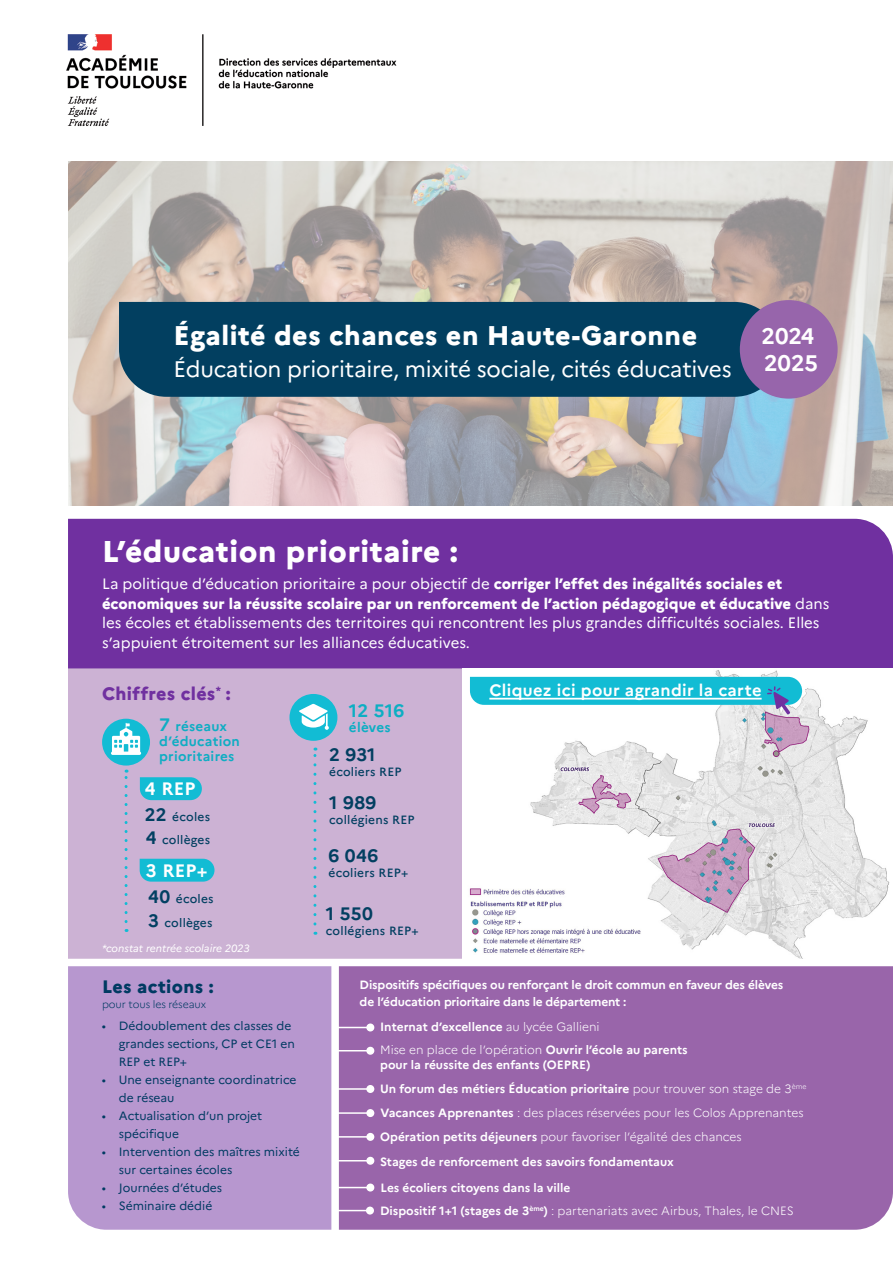
<style>
.page{position:relative;width:893px;height:1263px;background:#fff}
.page>*{position:absolute;margin:0;border:0;box-sizing:border-box;transform-origin:0 0}
.t1{font:800 30px "Marianne";letter-spacing:.02em;color:#fff}
.t2{font:800 27px "Marianne";letter-spacing:.02em;color:#fff}
.t3{font:22.5px "Marianne";letter-spacing:-.01em;color:#fff}
.t4{font:700 22.5px "Marianne";color:#fff}
.t5{font:700 18px "Marianne";letter-spacing:.02em;color:#023f61}
.t6{font:800 18px "Marianne";letter-spacing:.02em;color:#7030a0}
.t7{font:800 18px "Marianne";letter-spacing:.02em;color:#003a62}
.t8{font:700 18px "Marianne";letter-spacing:.02em;color:#fff}
.t9{font:700 18px "Marianne";color:#0daec3}
.t10{font:700 16.5px "Marianne";letter-spacing:.02em;color:#fff}
.t11{font:15px/19.5px "Marianne";color:#fff}
.t12{font:700 13.5px/15px "Marianne";letter-spacing:.02em;color:#0fadc3}
.t13{font:700 13.5px "Marianne";letter-spacing:.015em;color:#0daec3}
.t14{font:700 12px/16.5px "Marianne";letter-spacing:-.005em;color:#fff}
.t15{font:300 12px "Marianne";color:#fff}
.t16{font:12px/18px "Marianne";color:#003a62}
.t17{font:500 12px "Marianne";letter-spacing:.02em;color:#023f61}
.t18{font:500 12px "Marianne";letter-spacing:.015em;color:#024062}
.t19{font:italic 10.5px "Marianne";color:#fff}
.t20{font:300 10.5px "Marianne";letter-spacing:-.01em;color:#003a62}
.s1{font-weight:800}
.s2{font-size:18px}
.s3{font-weight:700;font-size:18px}
.s4{font-weight:300}
.s5{font-weight:700}
</style>
<div class="page">
<img style="left:68px;top:162px;width:824px;height:343px">
<div style="left:339px;top:966px;width:554px;height:264px;background:#9965aa"></div>
<div style="left:68px;top:966px;width:263px;height:264px;background:#b797cf"></div>
<div style="left:68px;top:658px;width:424px;height:304px;background:#ccb2d4"></div>
<img style="left:66px;top:34px;width:331px;height:92px">
<div style="left:119px;top:302px;width:655px;height:95px;background:#023f60"></div>
<div style="left:740px;top:300px;width:98px;height:99px;background:#9765ab;border-radius:50%"></div>
<div style="left:68px;top:519px;width:825px;height:149px;background:#7030a0"></div>
<div style="left:289px;top:694px;width:48px;height:47px;background:#12bcd4;border-radius:50%"></div>
<svg style="left:299px;top:704px;width:30px;height:26px"></svg>
<svg style="left:313px;top:747px;width:3px;height:177px"></svg>
<div style="left:102px;top:719px;width:48px;height:46px;background:#12bcd4;border-radius:50%"></div>
<svg style="left:111px;top:723px;width:30px;height:32px"></svg>
<svg style="left:125px;top:770px;width:3px;height:152px"></svg>
<svg style="left:140px;top:777px;width:62px;height:23px"></svg>
<svg style="left:140px;top:859px;width:74px;height:23px;background:#1cbbd4"></svg>
<hr style="left:335px;top:1027px;width:32px;height:1px;background:#fff">
<div style="left:367px;top:1024px;width:7px;height:7px;background:#fff;border-radius:50%"></div>
<div style="left:366px;top:1023px;width:8px;height:8px;border:2px solid #fff;border-radius:50%"></div>
<hr style="left:335px;top:1050px;width:32px;height:1px;background:#fff">
<div style="left:367px;top:1047px;width:7px;height:7px;background:#fff;border-radius:50%"></div>
<div style="left:366px;top:1047px;width:8px;height:8px;border:2px solid #fff;border-radius:50%"></div>
<hr style="left:335px;top:1088px;width:32px;height:2px;background:#fff">
<div style="left:367px;top:1086px;width:7px;height:6px;background:#fff;border-radius:50%"></div>
<div style="left:366px;top:1085px;width:8px;height:8px;border:2px solid #fff;border-radius:50%"></div>
<hr style="left:335px;top:1112px;width:32px;height:2px;background:#fff">
<div style="left:367px;top:1110px;width:7px;height:6px;background:#fff;border-radius:50%"></div>
<div style="left:366px;top:1109px;width:8px;height:8px;border:2px solid #fff;border-radius:50%"></div>
<hr style="left:335px;top:1136px;width:32px;height:1px;background:#fff">
<div style="left:367px;top:1133px;width:7px;height:7px;background:#fff;border-radius:50%"></div>
<div style="left:366px;top:1133px;width:8px;height:8px;border:2px solid #fff;border-radius:50%"></div>
<hr style="left:335px;top:1160px;width:32px;height:1px;background:#fff">
<div style="left:367px;top:1157px;width:7px;height:7px;background:#fff;border-radius:50%"></div>
<div style="left:366px;top:1157px;width:8px;height:8px;border:2px solid #fff;border-radius:50%"></div>
<hr style="left:335px;top:1187px;width:32px;height:1px;background:#fff">
<div style="left:367px;top:1184px;width:7px;height:7px;background:#fff;border-radius:50%"></div>
<div style="left:366px;top:1183px;width:8px;height:8px;border:2px solid #fff;border-radius:50%"></div>
<hr style="left:335px;top:1210px;width:32px;height:1px;background:#fff">
<div style="left:367px;top:1207px;width:6px;height:7px;background:#fff;border-radius:50%"></div>
<div style="left:366px;top:1206px;width:8px;height:8px;border:2px solid #fff;border-radius:50%"></div>
<img style="left:463px;top:668px;width:427px;height:290px">
<svg style="left:470px;top:677px;width:332px;height:37px"></svg>
<div style="left:67px;top:959px;width:826px;height:7px;background:#fff"></div>
<p class="t2" style="left:174px;top:319px;width:525px">Égalité des chances en Haute-Garonne</p>
<p class="t3" style="left:174px;top:356px;width:560px">Éducation prioritaire, mixité sociale, cités éducatives</p>
<p class="t4" style="left:761px;top:323px;width:54px">2024</p>
<p class="t4" style="left:764px;top:350px;width:55px">2025</p>
<p class="t1" style="left:102px;top:533px;width:357px">L’éducation prioritaire :</p>
<p class="t11" style="left:102px;top:574px;width:729px">La politique d’éducation prioritaire a pour objectif de <span class="s1">corriger l’effet des inégalités sociales et économiques sur la réussite scolaire par un renforcement de l’action pédagogique et éducative</span> dans les écoles et établissements des territoires qui rencontrent les plus grandes difficultés sociales. Elles s’appuient étroitement sur les alliances éducatives.</p>
<p class="t6" style="left:102px;top:682px;width:130px">Chiffres clés<sup>*</sup> :</p>
<p class="t9" style="left:349px;top:699px;width:57px">12 516</p>
<p class="t13" style="left:349px;top:719px;width:43px">élèves</p>
<p class="t5" style="left:329px;top:744px;width:48px">2 931</p>
<p class="t17" style="left:329px;top:765px;width:74px">écoliers REP</p>
<p class="t5" style="left:329px;top:792px;width:49px">1 989</p>
<p class="t17" style="left:329px;top:813px;width:87px">collégiens REP</p>
<p class="t5" style="left:329px;top:844px;width:51px">6 046</p>
<p class="t17" style="left:329px;top:865px;width:81px">écoliers REP+</p>
<p class="t5" style="left:326px;top:902px;width:48px">1 550</p>
<p class="t17" style="left:326px;top:923px;width:94px">collégiens REP+</p>
<p class="t10" style="left:489px;top:680px;width:274px">Cliquez ici pour agrandir la carte</p>
<p class="t12" style="left:159px;top:719px;width:82px"><span class="s2">7</span> réseaux d’éducation prioritaires</p>
<p class="t8" style="left:145px;top:778px;width:52px">4 REP</p>
<p class="t18" style="left:145px;top:809px;width:67px"><span class="s3">22</span> écoles</p>
<p class="t18" style="left:146px;top:832px;width:66px"><span class="s3">4</span> collèges</p>
<p class="t8" style="left:146px;top:859px;width:63px">3 REP+</p>
<p class="t18" style="left:148px;top:891px;width:67px"><span class="s3">40</span> écoles</p>
<p class="t18" style="left:148px;top:915px;width:66px"><span class="s3">3</span> collèges</p>
<p class="t19" style="left:102px;top:942px;width:149px">*constat rentrée scolaire 2023</p>
<p class="t7" style="left:102px;top:976px;width:113px">Les actions :</p>
<p class="t16" style="left:119px;top:1017px;width:178px;text-indent:-17px">• Dédoublement des classes de grandes sections, CP et CE1 en<br>REP et REP+</p>
<p class="t16" style="left:119px;top:1071px;width:179px;text-indent:-17px">• Une enseignante coordinatrice de réseau</p>
<p class="t16" style="left:119px;top:1107px;width:145px;text-indent:-17px">• Actualisation d’un projet spécifique</p>
<p class="t16" style="left:119px;top:1143px;width:183px;text-indent:-17px">• Intervention des maîtres mixité sur certaines écoles</p>
<p class="t16" style="left:102px;top:1179px;width:122px">• Journées d’études</p>
<p class="t16" style="left:102px;top:1197px;width:112px">• Séminaire dédié</p>
<p class="t20" style="left:102px;top:998px;width:105px">pour tous les réseaux</p>
<p class="t14" style="left:360px;top:976px;width:425px">Dispositifs spécifiques ou renforçant le droit commun en faveur des élèves de l’éducation prioritaire dans le département :</p>
<p class="t14" style="left:380px;top:1019px;width:221px">Internat d’excellence <span class="s4">au lycée Gallieni</span></p>
<p class="t15" style="left:380px;top:1043px;width:309px">Mise en place de l’opération <span class="s5">Ouvrir l’école au parents</span></p>
<p class="t14" style="left:380px;top:1057px;width:212px">pour la réussite des enfants (OEPRE)</p>
<p class="t14" style="left:380px;top:1081px;width:428px">Un forum des métiers Éducation prioritaire <span class="s4">pour trouver son stage de 3</span><sup>ème</sup></p>
<p class="t15" style="left:380px;top:1105px;width:425px"><span class="s5">Vacances Apprenantes</span> : des places réservées pour les Colos Apprenantes</p>
<p class="t15" style="left:380px;top:1129px;width:363px"><span class="s5">Opération petits déjeuners</span> pour favoriser l’égalité des chances</p>
<p class="t14" style="left:380px;top:1179px;width:191px">Les écoliers citoyens dans la ville</p>
<p class="t15" style="left:380px;top:1203px;width:415px"><span class="s5">Dispositif 1+1 (stages de 3</span><sup>ème</sup><span class="s5">)</span> : partenariats avec Airbus, Thales, le CNES</p>
<p class="t14" style="left:380px;top:1153px;width:295px">Stages de renforcement des savoirs fondamentaux</p>
</div>
